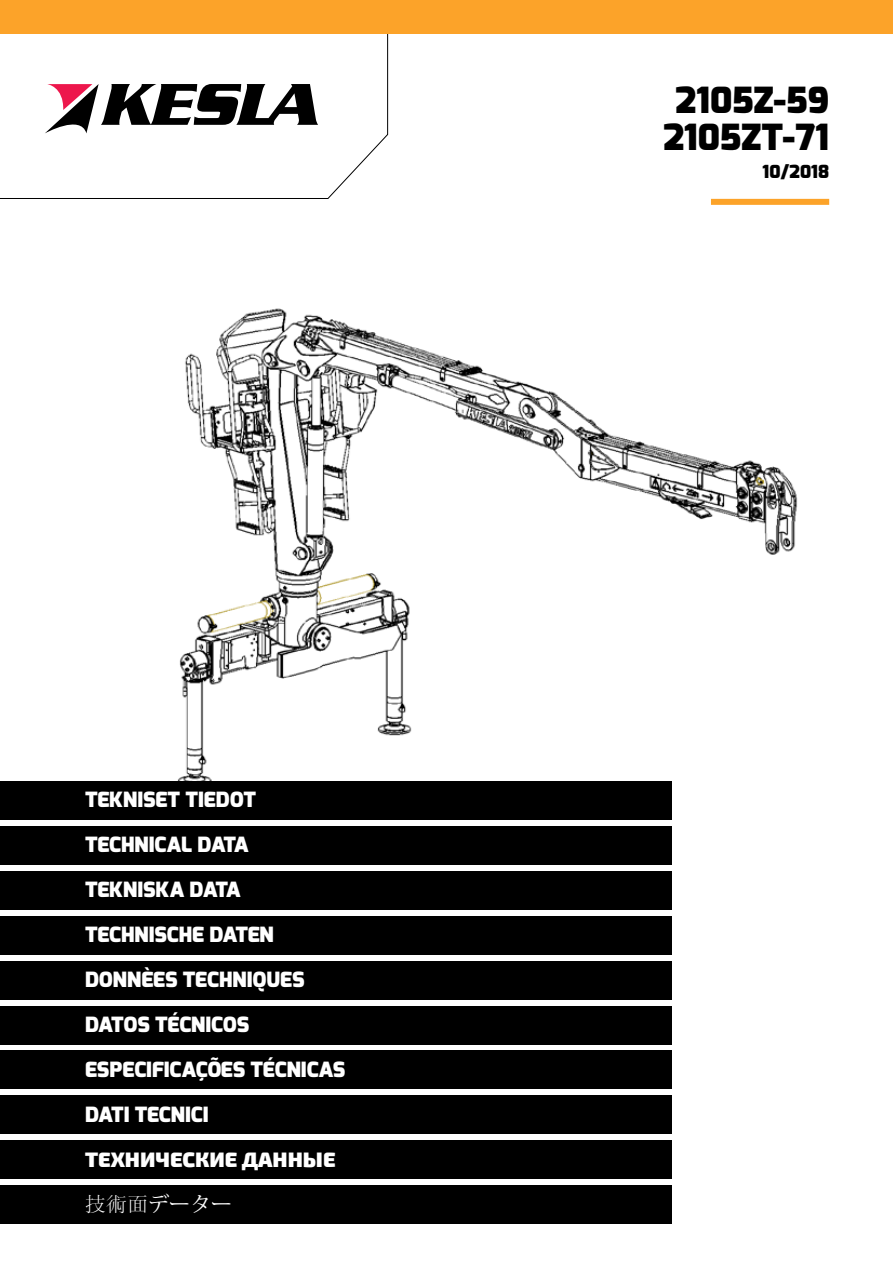
<style>
.page{position:relative;width:893px;height:1263px;background:#fff}
.page>*{position:absolute;margin:0;border:0;box-sizing:border-box;transform-origin:0 0}
.t1{font:900 36px/37.5px "Exo";color:#000;text-align:center}
.t2{font:900 21px/45px "Exo";color:#fff}
.t3{font:900 21px "Exo 2";color:#fff}
.t4{font:500 21px "Adobe Myungjo Std";color:#fff}
.t5{font:900 18px "Exo";color:#000}
</style>
<div class="page">
<img style="left:177px;top:308px;width:621px;height:473px">
<svg style="left:0;top:34px;width:388px;height:165px"></svg>
<svg style="left:45px;top:84px;width:273px;height:49px"></svg>
<div style="left:711px;top:199px;width:118px;height:6px;background:#fca329"></div>
<div style="left:0;top:0;width:893px;height:34px;background:#fca329"></div>
<div style="left:0;top:781px;width:672px;height:39px;background:#000"></div>
<div style="left:0;top:826px;width:672px;height:39px;background:#000"></div>
<div style="left:0;top:871px;width:672px;height:39px;background:#000"></div>
<div style="left:0;top:916px;width:672px;height:39px;background:#000"></div>
<div style="left:0;top:961px;width:672px;height:39px;background:#000"></div>
<div style="left:0;top:1005px;width:672px;height:39px;background:#000"></div>
<div style="left:0;top:1050px;width:672px;height:39px;background:#000"></div>
<div style="left:0;top:1095px;width:672px;height:39px;background:#000"></div>
<div style="left:0;top:1140px;width:672px;height:39px;background:#000"></div>
<div style="left:0;top:1185px;width:672px;height:39px;background:#000"></div>
<p class="t2" style="left:85px;top:778px;width:262px">TEKNISET TIEDOT<br>TECHNICAL DATA<br>TEKNISKA DATA<br>TECHNISCHE DATEN<br>DONNÈES TECHNIQUES<br>DATOS TÉCNICOS<br>ESPECIFICAÇÕES TÉCNICAS<br>DATI TECNICI</p>
<p class="t3" style="left:85px;top:1147px;width:252px">ТЕХНИЧЕСКИЕ ДАННЫЕ</p>
<p class="t4" style="left:85px;top:1194px;width:148px">技術面データー</p>
<h1 class="t1" style="left:663px;top:82px;width:167px">2105Z-59<br>2105ZT-71</h1>
<p class="t5" style="left:763px;top:160px;width:68px">10/2018</p>
</div>
